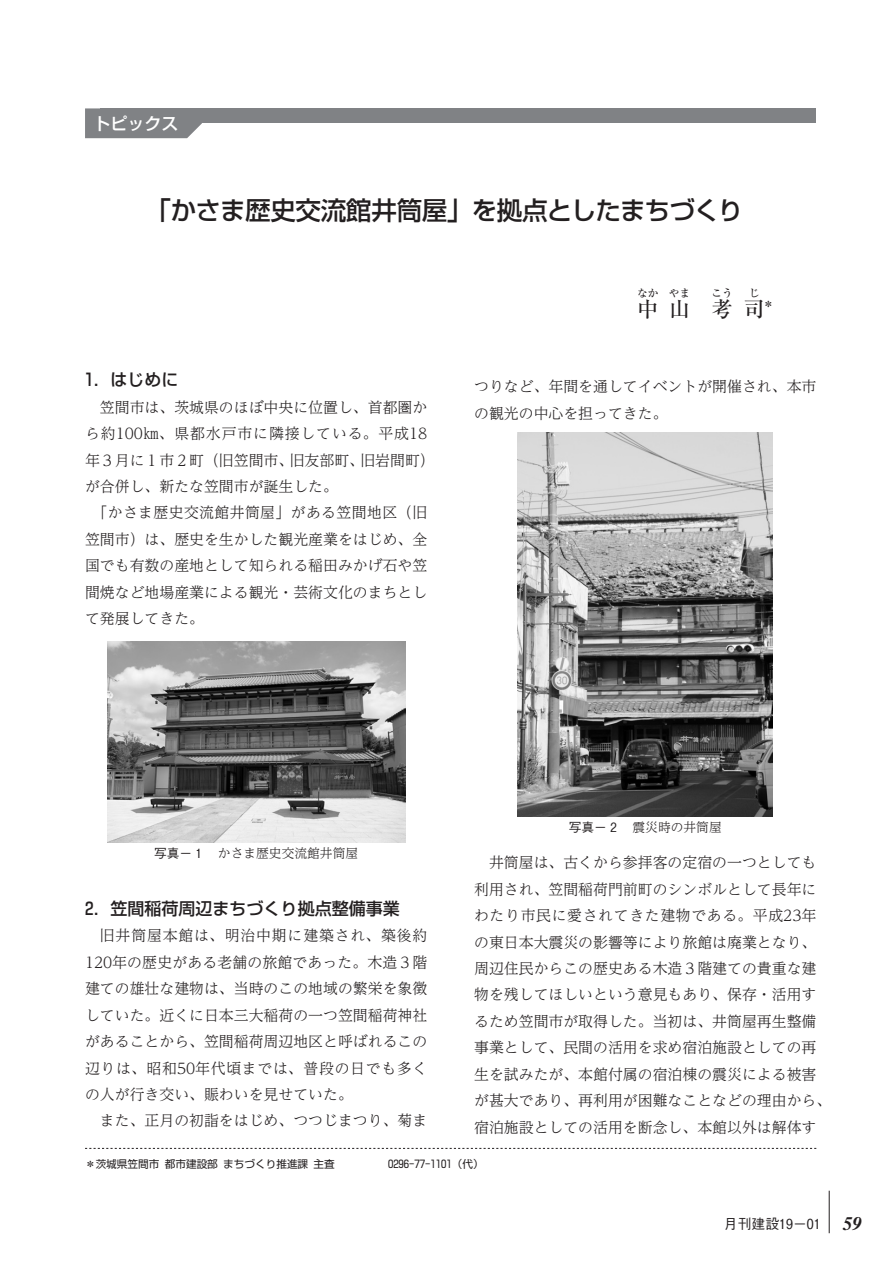
<style>
.page{position:relative;width:893px;height:1263px;background:#fff}
.page>*{position:absolute;margin:0;border:0;box-sizing:border-box;transform-origin:0 0}
.タイトル{font:25.5px "M Num Shin Go Medium";letter-spacing:-.025em;color:#231f20}
.名前{font:21.3px "M Num Ryumin Medium";color:#231f20}
.見出し{font:16.95px "M Num Shin Go Medium";color:#231f20}
.柱{font:16.95px "M Num Shin Go Medium";color:#fff}
.本文{font:300 14.85px/26.4px "UD Reimin Pr 6 N";color:#231f20}
.ノンブル{font:13.8px "M Num Gothic BBB Medium";color:#231f20}
.キャプション{font:300 12.75px "UD Reimin Pr 6 N";color:#231f20}
.脚注{font:10.65px "M Num Shin Go Regular";color:#231f20}
.名前-2{font:10.65px "M Num Ryumin Medium";color:#231f20}
.s1{font-family:"M Num Gothic BBB Medium";font-weight:400}
.s2{font-family:"Times";font-weight:700;font-style:italic;font-size:19.2px}
</style>
<div class="page">
<hr style="left:829px;top:1191px;width:1px;height:42px;background:#231f20">
<div style="left:0;top:108px;width:816px;height:15px;background:#808285"></div>
<div style="left:0;top:68px;width:100px;height:81px;background:#fff"></div>
<svg style="left:85px;top:1148px;width:731px;height:1px"></svg>
<div style="left:85px;top:108px;width:117px;height:30px;background:#808285"></div>
<img style="left:107px;top:641px;width:298px;height:202px">
<img style="left:518px;top:432px;width:255px;height:384px">
<p class="柱" style="left:94px;top:109px;width:87px">トピックス</p>
<p class="タイトル" style="left:146px;top:190px;width:599px">「かさま歴史交流館井筒屋」を拠点としたまちづくり</p>
<p class="見出し" style="left:85px;top:366px;width:95px">1．はじめに</p>
<p class="本文" style="left:85px;top:393px;width:351px;text-indent:15px">笠間市は、茨城県のほぼ中央に位置し、首都圏から約100㎞、県都水戸市に隣接している。平成18年３月に１市２町（旧笠間市、旧友部町、旧岩間町）が合併し、新たな笠間市が誕生した。</p>
<p class="本文" style="left:85px;top:499px;width:344px;text-align:justify;text-indent:7px">「かさま歴史交流館井筒屋」がある笠間地区（旧笠間市）は、歴史を生かした観光産業をはじめ、全国でも有数の産地として知られる稲田みかげ石や笠間焼など地場産業による観光・芸術文化のまちとして発展してきた。</p>
<p class="名前-2" style="left:711px;top:285px;width:23px">こう</p>
<p class="名前-2" style="left:669px;top:285px;width:23px">やま</p>
<p class="名前-2" style="left:637px;top:285px;width:23px">なか</p>
<p class="名前-2" style="left:749px;top:285px;width:12px">じ</p>
<p class="名前" style="left:711px;top:293px;width:23px">考</p>
<p class="名前" style="left:637px;top:293px;width:23px">中</p>
<p class="脚注" style="left:763px;top:295px;width:12px">＊</p>
<p class="名前" style="left:743px;top:293px;width:23px">司</p>
<p class="名前" style="left:669px;top:293px;width:23px">山</p>
<p class="本文" style="left:474px;top:373px;width:344px">つりなど、年間を通してイベントが開催され、本市の観光の中心を担ってきた。</p>
<p class="キャプション" style="left:569px;top:816px;width:155px"><span class="s1">写真－２</span>　震災時の井筒屋</p>
<p class="キャプション" style="left:154px;top:843px;width:206px"><span class="s1">写真－１</span>　かさま歴史交流館井筒屋</p>
<p class="本文" style="left:474px;top:849px;width:359px;text-indent:15px">井筒屋は、古くから参拝客の定宿の一つとしても利用され、笠間稲荷門前町のシンボルとして長年にわたり市民に愛されてきた建物である。平成23年の東日本大震災の影響等により旅館は廃業となり、周辺住民からこの歴史ある木造３階建ての貴重な建物を残してほしいという意見もあり、保存・活用するため笠間市が取得した。当初は、井筒屋再生整備事業として、民間の活用を求め宿泊施設としての再生を試みたが、本館付属の宿泊棟の震災による被害が甚大であり、再利用が困難なことなどの理由から、宿泊施設としての活用を断念し、本館以外は解体す</p>
<p class="見出し" style="left:85px;top:894px;width:316px">2．笠間稲荷周辺まちづくり拠点整備事業</p>
<p class="本文" style="left:85px;top:922px;width:344px;text-align:justify;text-indent:15px">旧井筒屋本館は、明治中期に建築され、築後約120年の歴史がある老舗の旅館であった。木造３階建ての雄壮な建物は、当時のこの地域の繁栄を象徴していた。近くに日本三大稲荷の一つ笠間稲荷神社があることから、笠間稲荷周辺地区と呼ばれるこの辺りは、昭和50年代頃までは、普段の日でも多くの人が行き交い、賑わいを見せていた。</p>
<p class="本文" style="left:100px;top:1107px;width:329px">また、正月の初詣をはじめ、つつじまつり、菊ま</p>
<p class="脚注" style="left:85px;top:1155px;width:400px">＊茨城県笠間市 都市建設部 まちづくり推進課 主査　　　　　0296-77-1101（代）</p>
<p class="ノンブル" style="left:724px;top:1213px;width:140px">月刊建設19−01 <span class="s2">59</span></p>
</div>
